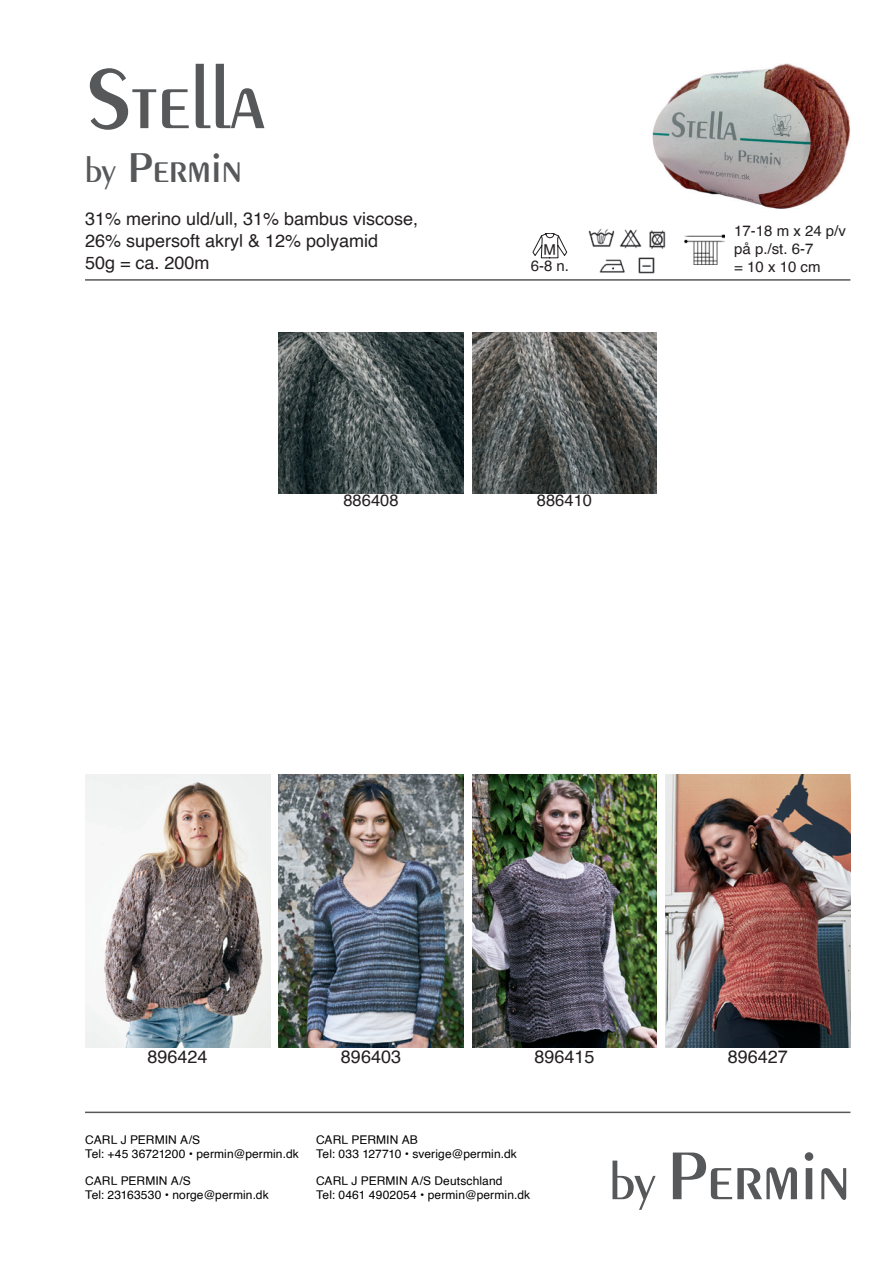
<style>
.page{position:relative;width:893px;height:1263px;background:#fff}
.page>*{position:absolute;margin:0;border:0;box-sizing:border-box;transform-origin:0 0}
.t1{font:90px "Penguin Plain";color:#57585a}
.t2{font:72px "Penguin Plain";color:#57585a}
.t3{font:45px "Penguin Plain";color:#57585a}
.t4{font:18px/21.6px "Helvetica";color:#231f20}
.t5{font:16.5px "Helvetica";color:#231f20}
.t6{font:15px/18px "Helvetica";color:#231f20}
.t7{font:12px "Helvetica";letter-spacing:.01em;color:#000}
.s1{font-size:36px}
.s2{font-size:54px}
</style>
<div class="page">
<hr style="left:85px;top:1111px;width:765px;height:2px;background:#57585a">
<hr style="left:85px;top:279px;width:765px;height:2px;background:#57585a">
<img style="left:685px;top:235px;width:39px;height:30px">
<svg style="left:532px;top:233px;width:35px;height:25px"></svg>
<img style="left:279px;top:332px;width:184px;height:161px">
<img style="left:472px;top:332px;width:185px;height:161px">
<img style="left:665px;top:775px;width:185px;height:273px">
<img style="left:589px;top:228px;width:77px;height:45px">
<img style="left:653px;top:64px;width:197px;height:144px">
<img style="left:472px;top:775px;width:185px;height:273px">
<img style="left:279px;top:775px;width:184px;height:273px">
<img style="left:85px;top:775px;width:185px;height:273px">
<h1 class="t1" style="left:85px;top:45px;width:182px">Stella</h1>
<h3 class="t3" style="left:85px;top:141px;width:159px"><span class="s1">by</span> Permin</h3>
<h3 class="t4" style="left:85px;top:209px;width:335px">31% merino uld/ull, 31% bambus viscose,<br>26% supersoft akryl &amp; 12% polyamid<br>50g = ca. 200m</h3>
<p class="t6" style="left:531px;top:243px;width:40px;line-height:15.5px;text-align:center">M<br>6-8 n.</p>
<h3 class="t5" style="left:343px;top:487px;width:57px">886408</h3>
<h3 class="t5" style="left:537px;top:487px;width:57px">886410</h3>
<p class="t6" style="left:734px;top:222px;width:113px">17-18 m x 24 p/v på p./st. 6-7<br>= 10 x 10 cm</p>
<h3 class="t4" style="left:147px;top:1047px;width:62px">896424</h3>
<h3 class="t4" style="left:341px;top:1047px;width:62px">896403</h3>
<h3 class="t4" style="left:534px;top:1047px;width:62px">896415</h3>
<h3 class="t4" style="left:728px;top:1047px;width:62px">896427</h3>
<p class="t7" style="left:85px;top:1131px;width:117px">CARL J PERMIN A/S</p>
<p class="t7" style="left:316px;top:1131px;width:103px">CARL PERMIN AB</p>
<p class="t7" style="left:85px;top:1144px;width:215px">Tel: +45 36721200 • permin@permin.dk</p>
<p class="t7" style="left:316px;top:1144px;width:202px">Tel: 033 127710 • sverige@permin.dk</p>
<p class="t7" style="left:85px;top:1172px;width:107px">CARL PERMIN A/S</p>
<p class="t7" style="left:316px;top:1172px;width:188px">CARL J PERMIN A/S Deutschland</p>
<p class="t7" style="left:85px;top:1185px;width:185px">Tel: 23163530 • norge@permin.dk</p>
<p class="t7" style="left:316px;top:1185px;width:216px">Tel: 0461 4902054 • permin@permin.dk</p>
<h2 class="t2" style="left:609px;top:1133px;width:242px"><span class="s2">by</span> Permin</h2>
</div>
